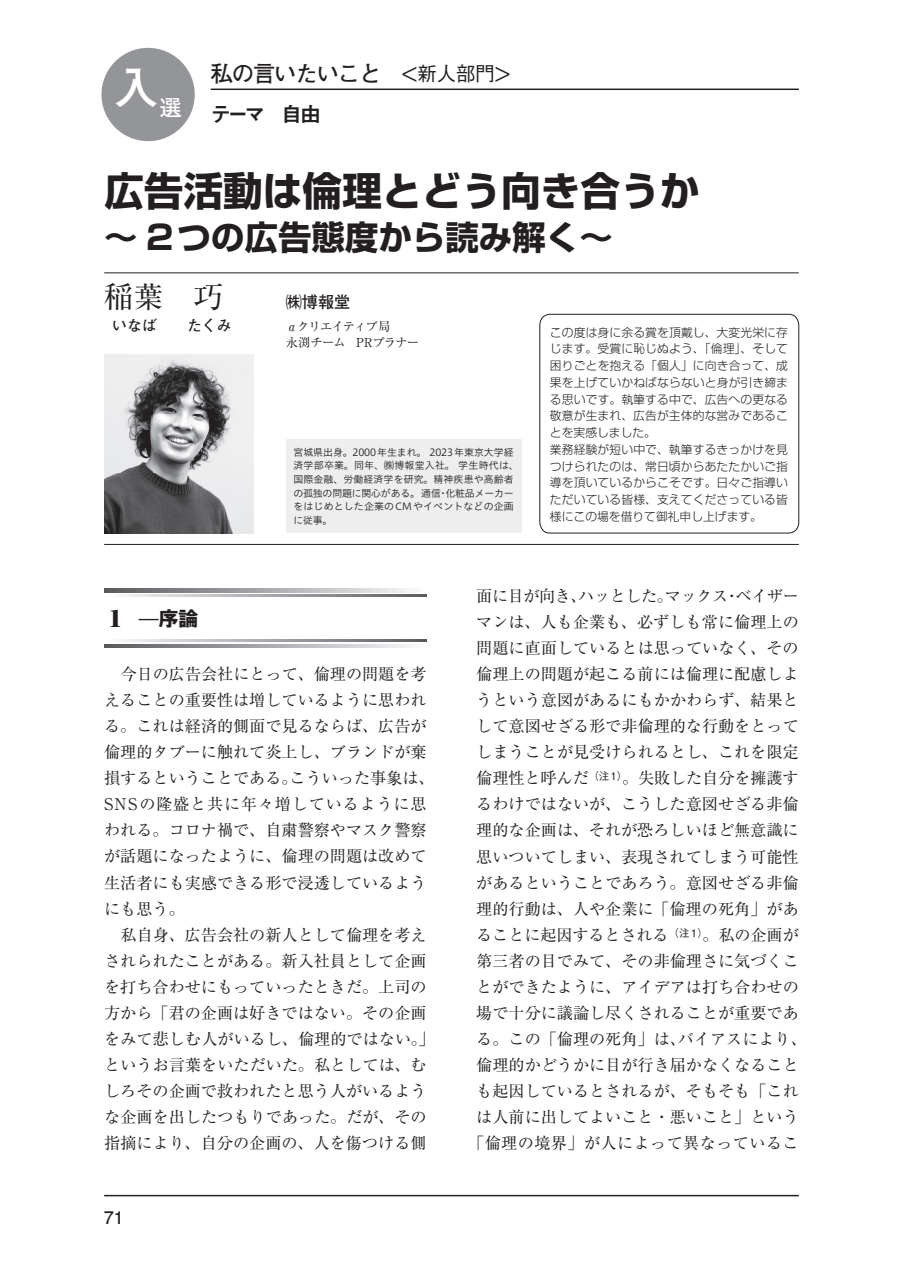
<style>
.page{position:relative;width:903px;height:1275px;background:#fff}
.page>*{position:absolute;margin:0;border:0;box-sizing:border-box;transform-origin:0 0}
.t1{font:700 45.85px "Futo Go B101 Pr 6";color:#fff}
.t2{font:700 39.73px "Shin Go Pr 6";color:#231f20}
.t3{font:700 33.43px "Shin Go Pr 6";color:#231f20}
.t4{font:29.75px "Ryumin Pr 6";color:#231f20}
.t5{font:700 22.4px "Futo Go B101 Pr 6";letter-spacing:-.05em;color:#231f20}
.t6{font:21px "Midashi Go Pr 6 MB31";color:#231f20}
.t7{font:700 19.78px "Gothic MB101 Pr 6";color:#231f20}
.t8{font:700 17.32px "Futo Go B101 Pr 6";color:#231f20}
.t9{font:16.1px/26.1px "Ryumin Pr 6";color:#231f20;text-align:center}
.t10{font:700 16.1px "Futo Go B101 Pr 6";color:#231f20}
.t11{font:700 14.88px "Futo Go B101 Pr 6";color:#231f20}
.t12{font:12.42px/16.1px "Ryumin Pr 6";letter-spacing:-.08em;color:#231f20}
.t13{font:300 11.72px/16.8px "Shin Go Pr 6";letter-spacing:.01em;color:#231f20}
.t14{font:9.97px/13.7px "Hiragino UD Sans Std N W3";letter-spacing:.015em;color:#231f20}
.s1{font-family:"Gothic BBB Pr 6";font-weight:500;font-size:23.8px}
.s2{font-family:"Gothic BBB Pr 6";font-weight:500;font-size:19.78px}
.s3{font-family:"Ryumin Pr 6";font-weight:900;font-size:22.4px}
</style>
<div class="page">
<svg style="left:104px;top:589px;width:305px;height:3px"></svg>
<svg style="left:122px;top:594px;width:305px;height:3px"></svg>
<svg style="left:104px;top:644px;width:305px;height:4px"></svg>
<svg style="left:122px;top:639px;width:305px;height:3px"></svg>
<hr style="left:104px;top:1195px;width:695px;height:1px;background:#231f20">
<hr style="left:211px;top:89px;width:588px;height:1px;background:#231f20">
<div style="left:101px;top:48px;width:94px;height:93px;background:#939598;border-radius:50%"></div>
<svg style="left:539px;top:314px;width:260px;height:220px"></svg>
<hr style="left:104px;top:273px;width:695px;height:1px;background:#231f20">
<hr style="left:104px;top:544px;width:695px;height:1px;background:#231f20">
<img style="left:104px;top:355px;width:149px;height:178px">
<div style="left:286px;top:440px;width:235px;height:93px;background:#eeeeef"></div>
<h1 class="t1" style="left:113px;top:50px;width:70px">入<sub>選</sub></h1>
<h3 class="t5" style="left:211px;top:55px;width:302px">私の言いたいこと　<span class="s1">&lt;</span><span class="s2">新人部門</span><span class="s1">&gt;</span></h3>
<h3 class="t6" style="left:211px;top:98px;width:112px">テーマ　自由</h3>
<h2 class="t2" style="left:104px;top:159px;width:597px">広告活動は倫理とどう向き合うか</h2>
<h3 class="t3" style="left:104px;top:211px;width:510px">〜 2つの広告態度から読み解く〜</h3>
<h3 class="t4" style="left:104px;top:273px;width:121px">稲葉　巧</h3>
<p class="t11" style="left:112px;top:313px;width:46px">いなば</p>
<p class="t11" style="left:187px;top:313px;width:46px">たくみ</p>
<p class="t10" style="left:286px;top:289px;width:66px">㈱博報堂</p>
<p class="t12" style="left:286px;top:318px;width:135px">αクリエイティブ局　<br>永渕チーム　PRプラナー</p>
<p class="t14" style="left:293px;top:445px;width:227px">宮城県出身。2000年生まれ。 2023年東京大学経済学部卒業。同年、㈱博報堂入社。 学生時代は、国際金融、労働経済学を研究。精神疾患や高齢者の孤独の問題に関心がある。 通信・化粧品メーカーをはじめとした企業のCMやイベントなどの企画に従事。</p>
<p class="t13" style="left:550px;top:323px;width:240px">この度は身に余る賞を頂戴し、大変光栄に存じます。受賞に恥じぬよう、「倫理」、そして困りごとを抱える「個人」に向き合って、成果を上げていかねばならないと身が引き締まる思いです。執筆する中で、広告への更なる敬意が生まれ、広告が主体的な営みであることを実感しました。<br>業務経験が短い中で、執筆するきっかけを見つけられたのは、常日頃からあたたかいご指導を頂いているからこそです。日々ご指導いただいている皆様、支えてくださっている皆様にこの場を借りて御礼申し上げます。</p>
<p class="t7" style="left:109px;top:602px;width:91px"><span class="s3">1</span> <sup>—</sup>序論</p>
<p class="t9" style="left:104px;top:660px;width:332px;text-align:left;text-indent:16px">今日の広告会社にとって、倫理の問題を考えることの重要性は増しているように思われる。これは経済的側面で見るならば、広告が倫理的タブーに触れて炎上し、ブランドが棄損するということである。こういった事象は、<br>SNSの隆盛と共に年々増しているように思われる。コロナ禍で、自粛警察やマスク警察が話題になったように、倫理の問題は改めて生活者にも実感できる形で浸透しているようにも思う。</p>
<p class="t9" style="left:104px;top:921px;width:332px">私自身、広告会社の新人として倫理を考え<br>されられたことがある。新入社員として企画を打ち合わせにもっていったときだ。上司の方から「君の企画は好きではない。その企画をみて悲しむ人がいるし、倫理的ではない。」というお言葉をいただいた。私としては、むしろその企画で救われたと思う人がいるような企画を出したつもりであった。だが、その指摘により、自分の企画の、人を傷つける側</p>
<p class="t8" style="left:104px;top:1203px;width:21px">71</p>
<p class="t9" style="left:468px;top:582px;width:340px">面に目が向き、ハッとした。マックス・ベイザーマンは、人も企業も、必ずしも常に倫理上の問題に直面しているとは思っていなく、その倫理上の問題が起こる前には倫理に配慮しようという意図があるにもかかわらず、結果として意図せざる形で非倫理的な行動をとってしまうことが見受けられるとし、これを限定倫理性と呼んだ<sup>（注1）</sup>。失敗した自分を擁護するわけではないが、こうした意図せざる非倫理的な企画は、それが恐ろしいほど無意識に思いついてしまい、表現されてしまう可能性があるということであろう。意図せざる非倫理的行動は、人や企業に「倫理の死角」があることに起因するとされる<sup>（注1）</sup>。私の企画が第三者の目でみて、その非倫理さに気づくことができたように、アイデアは打ち合わせの場で十分に議論し尽くされることが重要である。この「倫理の死角」は、バイアスにより、倫理的かどうかに目が行き届かなくなることも起因しているとされるが、そもそも「これは人前に出してよいこと・悪いこと」という「倫理の境界」が人によって異なっているこ</p>
</div>
